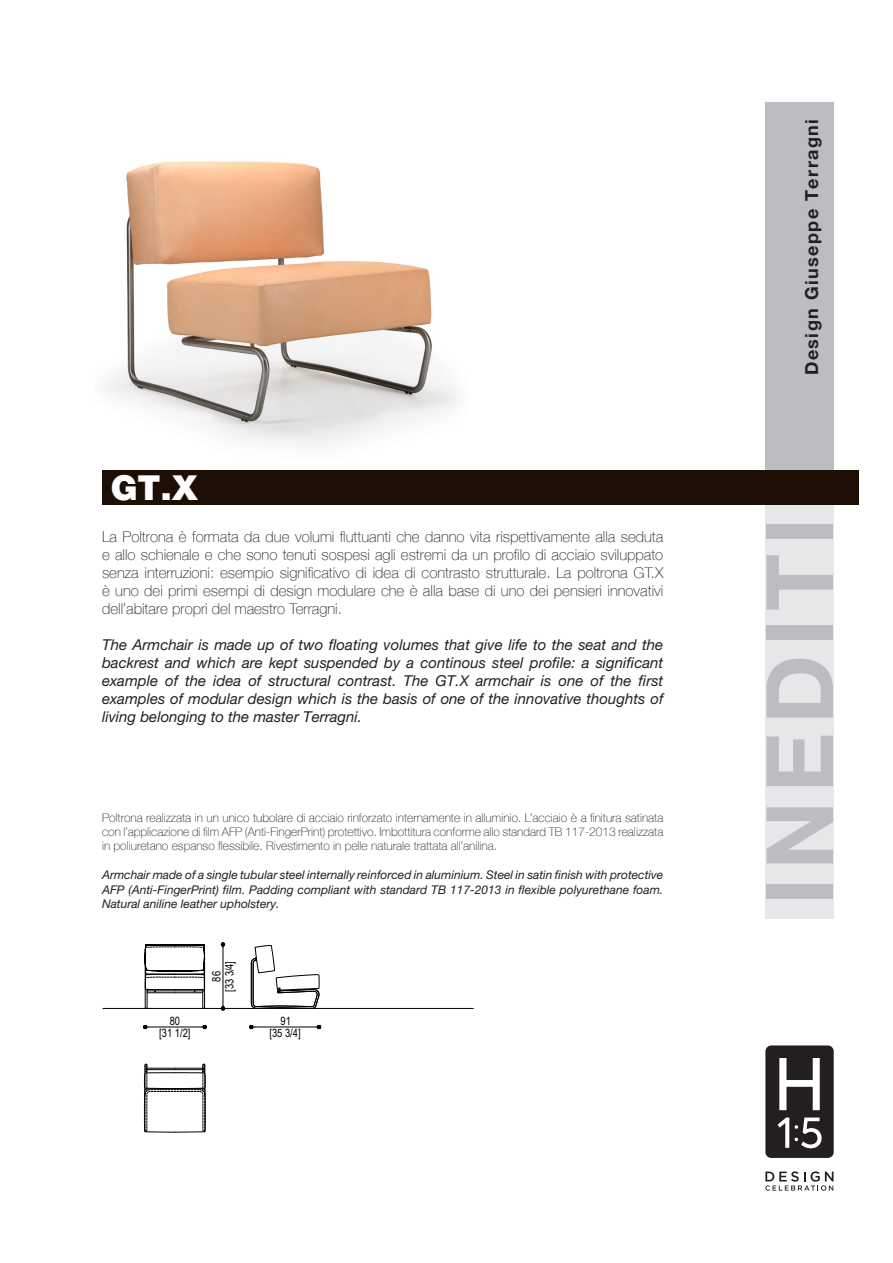
<style>
.page{position:relative;width:893px;height:1263px;background:#fff}
.page>*{position:absolute;margin:0;border:0;box-sizing:border-box;transform-origin:0 0}
.t1{font:700 93px "Helvetica Neue";letter-spacing:.09em;color:#bcbdc0}
.t2{font:900 34.5px "Helvetica Neue";color:#fff}
.t3{font:700 18px "Helvetica Neue";letter-spacing:.08em;color:#231f20}
.t4{font:100 15px/18px "Helvetica Neue LT";color:#231f20;text-align:justify}
.t5{font:italic 15px/18px "Helvetica Neue";color:#231f20;text-align:justify}
.t6{font:100 12px/14.4px "Helvetica Neue LT";color:#231f20;text-align:justify}
.t7{font:italic 12px/14.4px "Helvetica Neue";color:#231f20;text-align:justify}
.t8{font:11.4px/12.9px "Arial Narrow";color:#000;text-align:center}
</style>
<div class="page">
<img style="left:102px;top:161px;width:369px;height:310px">
<div style="left:765px;top:102px;width:68px;height:816px;background:#e6e7e9"></div>
<div style="left:765px;top:102px;width:68px;height:383px;background:#bcbdc0"></div>
<div style="left:102px;top:471px;width:757px;height:34px;background:#1d0e06"></div>
<div style="left:765px;top:1045px;width:69px;height:113px;background:#231f20;border-radius:6px"></div>
<svg style="left:777px;top:1117px;width:12px;height:31px"></svg>
<svg style="left:795px;top:1117px;width:27px;height:31px"></svg>
<svg style="left:779px;top:1058px;width:41px;height:52px"></svg>
<svg style="left:765px;top:1171px;width:68px;height:20px"></svg>
<hr style="left:102px;top:1008px;width:372px;height:1px;background:#000">
<svg style="left:251px;top:945px;width:69px;height:64px"></svg>
<hr style="left:254px;top:1027px;width:62px;height:1px;background:#000">
<svg style="left:249px;top:1025px;width:5px;height:4px"></svg>
<svg style="left:316px;top:1025px;width:5px;height:4px"></svg>
<hr style="left:148px;top:1027px;width:54px;height:1px;background:#000">
<svg style="left:143px;top:1025px;width:5px;height:4px"></svg>
<svg style="left:202px;top:1025px;width:5px;height:4px"></svg>
<svg style="left:144px;top:1063px;width:62px;height:70px"></svg>
<svg style="left:145px;top:944px;width:60px;height:64px"></svg>
<hr style="left:223px;top:947px;width:1px;height:58px;background:#000">
<svg style="left:221px;top:942px;width:4px;height:5px"></svg>
<svg style="left:221px;top:1005px;width:4px;height:5px"></svg>
<p class="t2" style="left:111px;top:467px;width:88px">GT.X</p>
<p class="t4" style="left:102px;top:528px;width:563px">La Poltrona è formata da due volumi fluttuanti che danno vita rispettivamente alla seduta e allo schienale e che sono tenuti sospesi agli estremi da un profilo di acciaio sviluppato senza interruzioni: esempio significativo di idea di contrasto strutturale. La poltrona GT.X è uno dei primi esempi di design modulare che è alla base di uno dei pensieri innovativi dell’abitare propri del maestro Terragni.</p>
<p class="t5" style="left:102px;top:635px;width:563px">The Armchair is made up of two floating volumes that give life to the seat and the backrest and which are kept suspended by a continous steel profile: a significant example of the idea of structural contrast. The GT.X armchair is one of the first examples of modular design which is the basis of one of the innovative thoughts of living belonging to the master Terragni.</p>
<p class="t6" style="left:102px;top:810px;width:563px">Poltrona realizzata in un unico tubolare di acciaio rinforzato internamente in alluminio. L’acciaio è a finitura satinata con l’applicazione di film AFP (Anti-FingerPrint) protettivo. Imbottitura conforme allo standard TB 117-2013 realizzata in poliuretano espanso flessibile. Rivestimento in pelle naturale trattata all’anilina.</p>
<p class="t7" style="left:102px;top:868px;width:563px">Armchair made of a single tubular steel internally reinforced in aluminium. Steel in satin finish with protective AFP (Anti-FingerPrint) film. Padding compliant with standard TB 117-2013 in flexible polyurethane foam.<br>Natural aniline leather upholstery.</p>
<p class="t8" style="left:159px;top:1014px;width:33px">80<br>[31 1/2]</p>
<p class="t8" style="left:210px;top:992px;width:33px;rotate:-90deg">86<br>[33 3/4]</p>
<p class="t8" style="left:270px;top:1014px;width:33px">91<br>[35 3/4]</p>
<p class="t3" style="left:800px;top:375px;width:258px;rotate:-90deg">Design Giuseppe Terragni</p>
<p class="t1" style="left:742px;top:906px;width:389px;rotate:-90deg">INEDITI</p>
</div>
